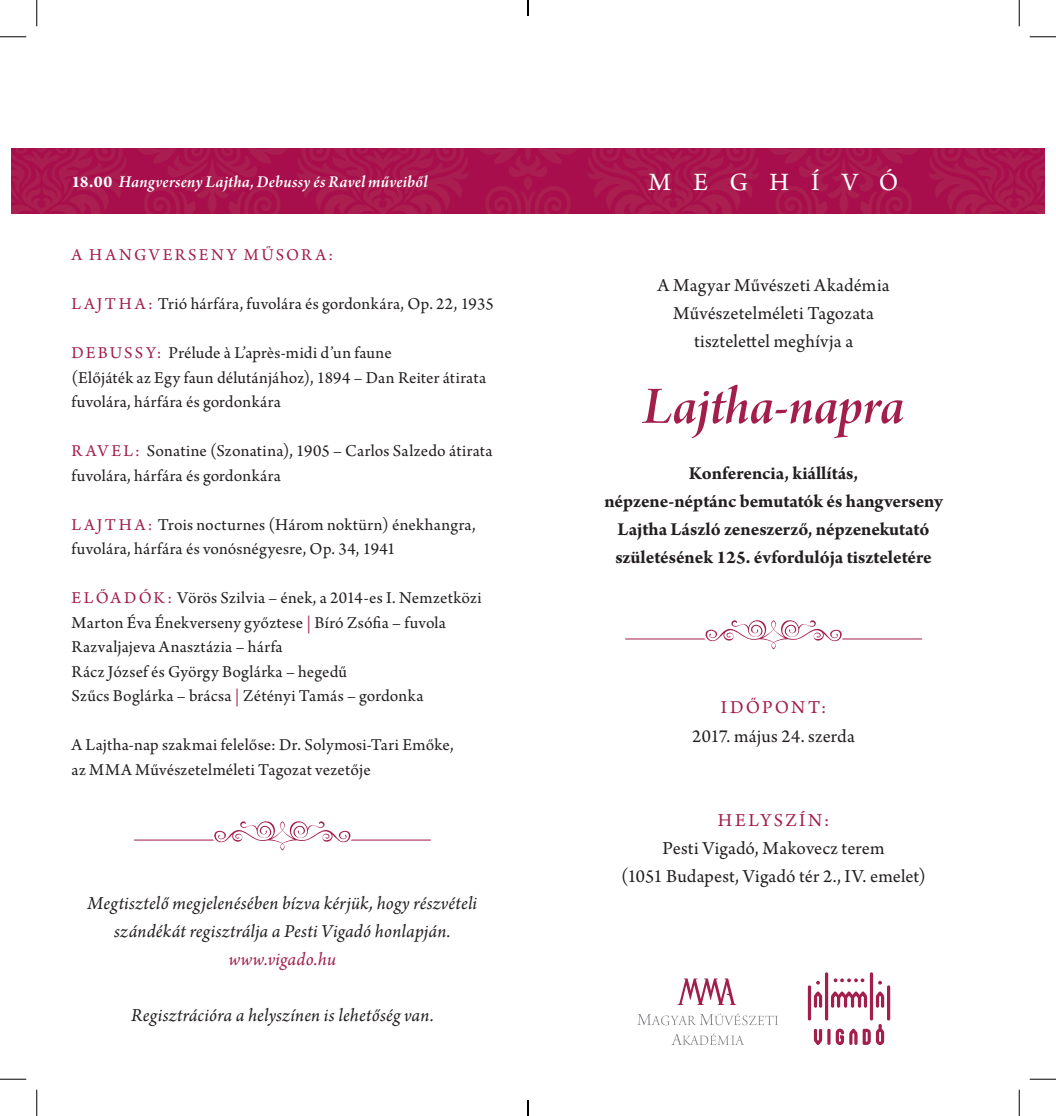
<style>
.page{position:relative;width:1056px;height:1116px;background:#fff}
.page>*{position:absolute;margin:0;border:0;box-sizing:border-box;transform-origin:0 0}
.t1{font:56px "Arno Pro Smbd Italic Display";letter-spacing:-.005em;color:#a21e4b}
.t2{font:26.25px "Arno Pro";letter-spacing:.83em;color:#fff}
.t3{font:19.25px/28px "Arno Pro";letter-spacing:.01em;color:#231f20;text-align:center}
.t4{font:700 19.25px/28px "Arno Pro";letter-spacing:-.005em;color:#231f20;text-align:center}
.t5{font:italic 19.25px/28px "Arno Pro";letter-spacing:.01em;color:#231f20;text-align:center}
.t6{font:19.25px "Arno Pro";letter-spacing:.125em;color:#a21e4b}
.t7{font:italic 19.25px "Arno Pro";letter-spacing:.01em;color:#a21e4b}
.t8{font:17.5px/24.5px "Arno Pro";letter-spacing:.02em;color:#231f20}
.t9{font:17.5px "Arno Pro Smbd Italic Subhead";letter-spacing:.01em;color:#fff}
.t10{font:17.5px "Arno Pro";letter-spacing:.135em;color:#a21e4b}
.s1{font-family:"Arno Pro";font-weight:700}
.s2{color:#a21e4b}
.s3{font-family:"Arno Pro Subhead";color:#a21e4b}
</style>
<div class="page">
<img style="left:528px;top:149px;width:516px;height:64px">
<div style="left:12px;top:149px;width:516px;height:64px;background:linear-gradient(to right,#a8154d,#a8144d)"></div>
<svg style="left:679px;top:978px;width:56px;height:26px"></svg>
<svg style="left:637px;top:1013px;width:141px;height:12px"></svg>
<svg style="left:673px;top:1033px;width:70px;height:11px"></svg>
<svg style="left:808px;top:972px;width:82px;height:73px"></svg>
<svg style="left:625px;top:620px;width:297px;height:29px"></svg>
<svg style="left:134px;top:821px;width:297px;height:29px"></svg>
<svg style="left:0;top:36px;width:26px;height:1px"></svg>
<svg style="left:1029px;top:36px;width:27px;height:1px"></svg>
<svg style="left:0;top:1078px;width:26px;height:1px"></svg>
<svg style="left:1029px;top:1078px;width:27px;height:1px"></svg>
<svg style="left:36px;top:0;width:1px;height:26px"></svg>
<svg style="left:36px;top:1089px;width:1px;height:26px"></svg>
<svg style="left:1019px;top:0;width:1px;height:26px"></svg>
<svg style="left:1019px;top:1089px;width:1px;height:26px"></svg>
<svg style="left:527px;top:0;width:2px;height:16px"></svg>
<svg style="left:527px;top:1100px;width:2px;height:15px"></svg>
<p class="t9" style="left:71px;top:171px;width:358px"><span class="s1">18.00</span> Hangverseny Lajtha, Debussy és Ravel műveiből</p>
<p class="t10" style="left:72px;top:245px;width:263px">A ha ngverseny műsora:</p>
<p class="t8" style="left:72px;top:292px;width:424px"><span class="s2">L AJTH A:</span> Trió hárfára, fuvolára és gordonkára, Op. 22, 1935</p>
<p class="t10" style="left:72px;top:343px;width:65px">DEBUSSY</p>
<p class="t8" style="left:71px;top:341px;width:416px;text-indent:85px"><span class="s2">:</span> Prélude à L’après-midi d’un faune<br>(Előjáték az Egy faun délutánjához), 1894 – Dan Reiter átirata fuvolára, hárfára és gordonkára</p>
<p class="t10" style="left:72px;top:441px;width:39px">RAVEL</p>
<p class="t8" style="left:71px;top:439px;width:422px;text-indent:64px"><span class="s2">:</span> Sonatine (Szonatina), 1905 – Carlos Salzedo átirata fuvolára, hárfára és gordonkára</p>
<p class="t8" style="left:71px;top:513px;width:406px"><span class="s2">L AJTH A:</span> Trois nocturnes (Három noktürn) énekhangra, fuvolára, hárfára és vonósnégyesre, Op. 34, 1941</p>
<p class="t8" style="left:71px;top:586px;width:412px"><span class="s2">El őa dók:</span> Vörös Szilvia – ének, a 2014-es I. Nemzetközi Marton Éva Énekverseny győztese <span class="s3">|</span> Bíró Zsófia – fuvola Razvaljajeva Anasztázia – hárfa<br>Rácz József és György Boglárka – hegedű<br>Szűcs Boglárka – brácsa <span class="s3">|</span> Zétényi Tamás – gordonka</p>
<p class="t8" style="left:71px;top:733px;width:384px">A Lajtha-nap szakmai felelőse: Dr. Solymosi-Tari Emőke, az MMA Művészetelméleti Tagozat vezetője</p>
<p class="t5" style="left:88px;top:889px;width:391px">Megtisztelő megjelenésében bízva kérjük, hogy részvételi szándékát regisztrálja a Pesti Vigadó honlapján.</p>
<p class="t7" style="left:229px;top:947px;width:109px">www.vigado.hu</p>
<p class="t5" style="left:131px;top:1001px;width:304px">Regisztrációra a helyszínen is lehetőség van.</p>
<h2 class="t2" style="left:648px;top:167px;width:251px">Meghívó</h2>
<p class="t3" style="left:657px;top:272px;width:233px">A Magyar Művészeti Akadémia<br>Művészetelméleti Tagozata tisztelettel meghívja a</p>
<h1 class="t1" style="left:643px;top:375px;width:263px">Lajtha-napra</h1>
<p class="t4" style="left:604px;top:460px;width:340px">Konferencia, kiállítás,<br>népzene-néptánc bemutatók és hangverseny Lajtha László zeneszerző, népzenekutató születésének 125. évfordulója tiszteletére</p>
<p class="t6" style="left:721px;top:696px;width:107px">Időpont:</p>
<p class="t3" style="left:692px;top:722px;width:164px">2017. május 24. szerda</p>
<p class="t6" style="left:718px;top:808px;width:113px">Helyszín:</p>
<p class="t3" style="left:621px;top:834px;width:306px">Pesti Vigadó, Makovecz terem<br>(1051 Budapest, Vigadó tér 2., IV. emelet)</p>
</div>
